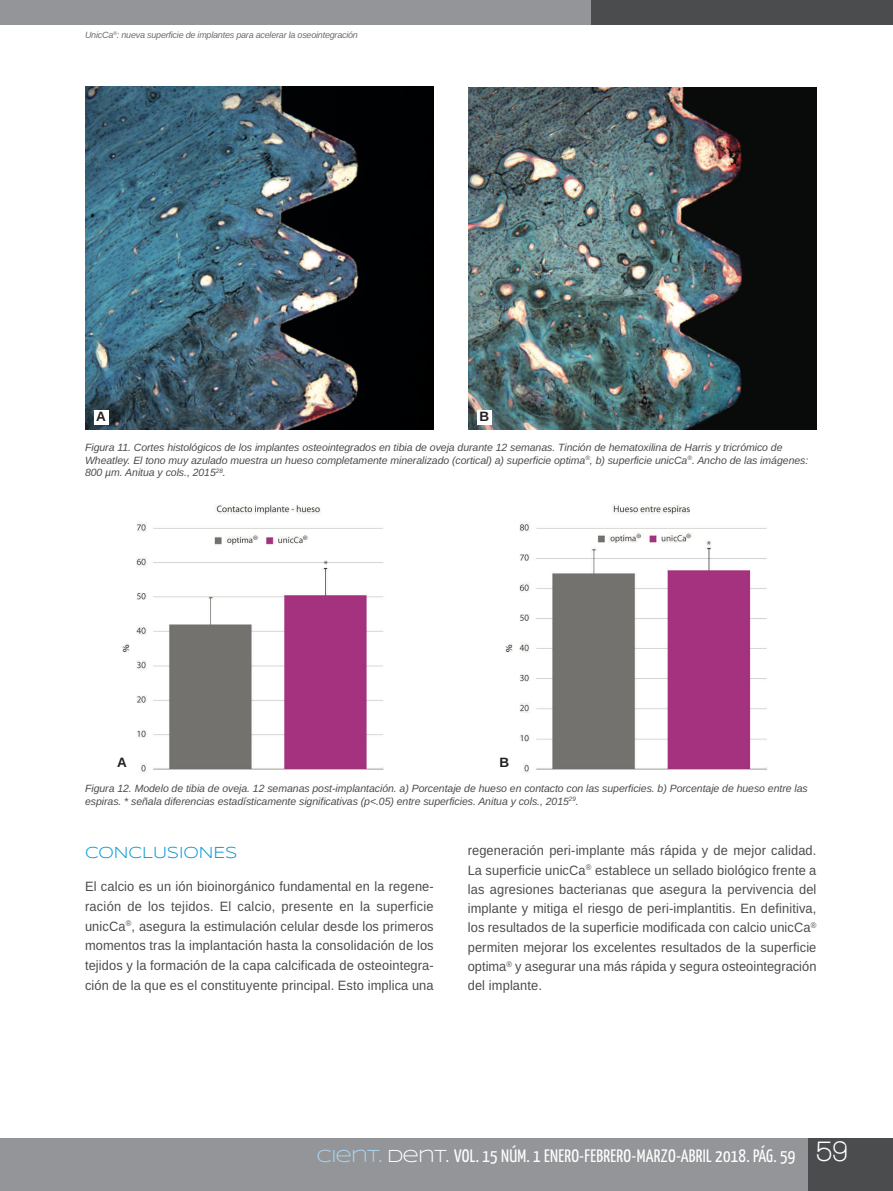
<style>
.page{position:relative;width:893px;height:1191px;background:#fff}
.page>*{position:absolute;margin:0;border:0;box-sizing:border-box;transform-origin:0 0}
.t1{font:18px "Yanone Kaffeesatz";letter-spacing:.015em;color:#fff}
.t2{font:16.5px "Syncopate";letter-spacing:-.005em;color:#0a98d4;scale:.95 1}
.t3{font:13.5px/19.2px "Arimo";letter-spacing:.01em;color:#4b4c4d;text-align:justify;scale:.95 1}
.t4{font:700 13.5px "Arimo";color:#231f20}
.t5{font:italic 10.5px/12.6px "Arimo";letter-spacing:-.005em;color:#4b4c4d}
.t6{font:italic 9px "Arimo";letter-spacing:-.025em;color:#6c6d70}
.s1{font-family:"Syncopate";color:#add2ed}
.s2{font-family:"Syncopate"}
.s3{font-family:"Walkway";font-weight:700;font-size:30px}
</style>
<div class="page">
<div style="left:0;top:1138px;width:893px;height:53px;background:#939598"></div>
<div style="left:0;top:0;width:599px;height:25px;background:#939598"></div>
<div style="left:591px;top:0;width:302px;height:25px;background:#4b4c4d"></div>
<div style="left:808px;top:1138px;width:85px;height:53px;background:#4b4c4d"></div>
<img style="left:85px;top:87px;width:349px;height:342px">
<img style="left:468px;top:88px;width:349px;height:341px">
<div style="left:94px;top:410px;width:14px;height:14px;background:#fff"></div>
<div style="left:477px;top:410px;width:14px;height:14px;background:#fff"></div>
<img style="left:122px;top:504px;width:262px;height:269px">
<img style="left:505px;top:504px;width:263px;height:269px">
<div style="left:115px;top:756px;width:14px;height:14px;background:#fff"></div>
<div style="left:497px;top:756px;width:15px;height:14px;background:#fff"></div>
<p class="t6" style="left:85px;top:29px;width:274px">UnicCa<sup>®</sup>: nueva superficie de implantes para acelerar la oseointegración</p>
<p class="t4" style="left:96px;top:407px;width:11px">A</p>
<p class="t4" style="left:479px;top:407px;width:11px">B</p>
<p class="t5" style="left:85px;top:441px;width:725px">Figura 11. Cortes histológicos de los implantes osteointegrados en tibia de oveja durante 12 semanas. Tinción de hematoxilina de Harris y tricrómico de<br>Wheatley. El tono muy azulado muestra un hueso completamente mineralizado (cortical) a) superficie optima<sup>®</sup>, b) superficie unicCa<sup>®</sup>. Ancho de las imágenes:<br>800 µm. Anitua y cols., 2015<sup>28</sup>.</p>
<p class="t4" style="left:117px;top:753px;width:11px">A</p>
<p class="t4" style="left:500px;top:753px;width:11px">B</p>
<p class="t5" style="left:85px;top:782px;width:724px">Figura 12. Modelo de tibia de oveja. 12 semanas post-implantación. a) Porcentaje de hueso en contacto con las superficies. b) Porcentaje de hueso entre las espiras. * señala diferencias estadísticamente significativas (p&lt;.05) entre superficies. Anitua y cols., 2015<sup>29</sup>.</p>
<p class="t2" style="left:85px;top:843px;width:162px">CONCLUSIONES</p>
<p class="t3" style="left:85px;top:876px;width:369px;line-height:20px">El calcio es un ión bioinorgánico fundamental en la regene&shy;ración de los tejidos. El calcio, presente en la superficie unicCa<sup>®</sup>, asegura la estimulación celular desde los primeros momentos tras la implantación hasta la consolidación de los tejidos y la formación de la capa calcificada de osteointegra&shy;ción de la que es el constituyente principal. Esto implica una</p>
<p class="t3" style="left:468px;top:841px;width:369px">regeneración peri-implante más rápida y de mejor calidad.<br>La superficie unicCa<sup>®</sup> establece un sellado biológico frente a las agresiones bacterianas que asegura la pervivencia del implante y mitiga el riesgo de peri-implantitis. En definitiva, los resultados de la superficie modificada con calcio unicCa<sup>® </sup>permiten mejorar los excelentes resultados de la superficie optima<sup>®</sup> y asegurar una más rápida y segura osteointegración del implante.</p>
<h1 class="t1" style="left:317px;top:1144px;width:533px"><span class="s1">CIENT.</span> <span class="s2">DENT.</span> VOL. 15 NÚM. 1 ENERO-FEBRERO-MARZO-ABRIL 2018. PÁG. 59 <span class="s3">59</span></h1>
</div>
